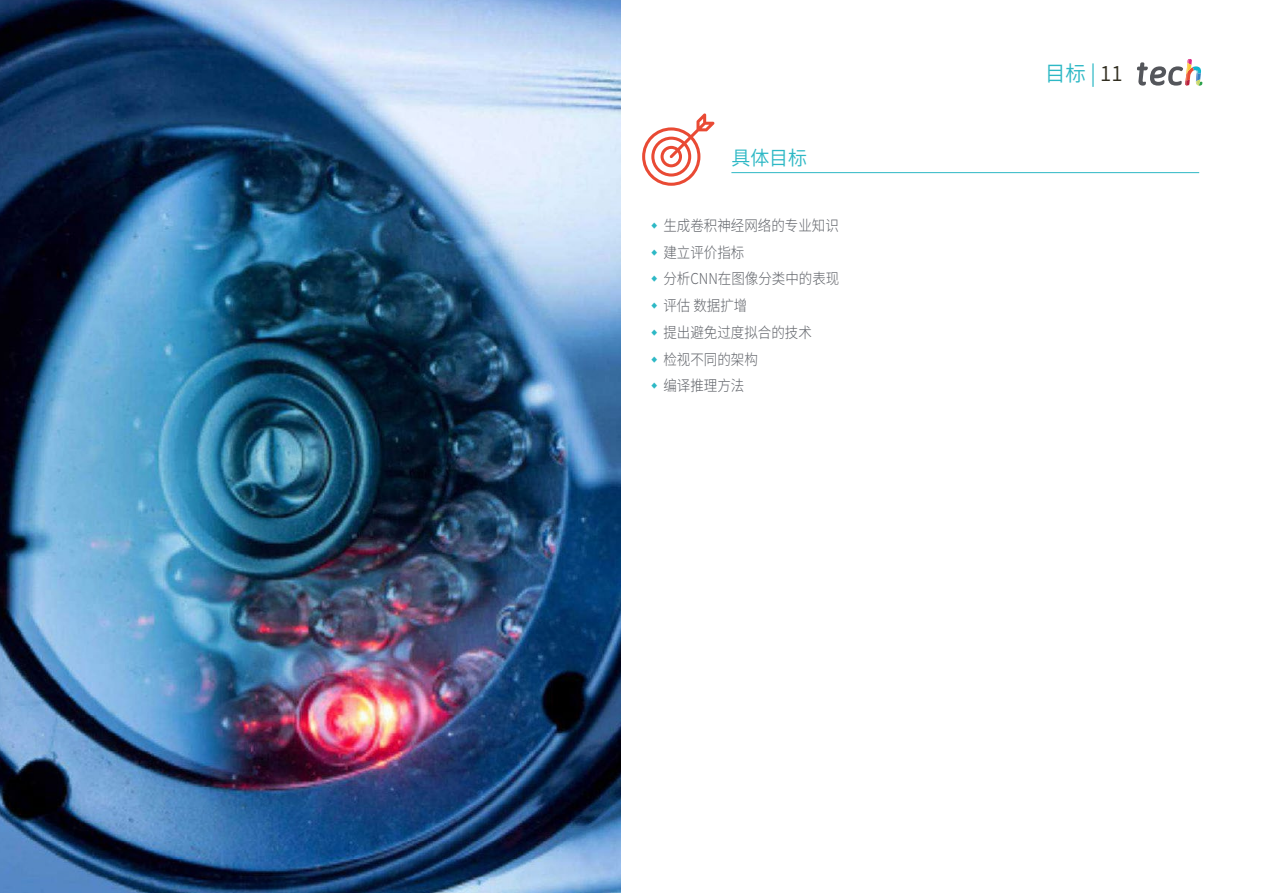
<style>
.page{position:relative;width:1263px;height:893px;background:#fff}
.page>*{position:absolute;margin:0;border:0;box-sizing:border-box;transform-origin:0 0}
.t1{font:21px "Source Han Sans CN";color:#2db8c5}
.t2{font:19.5px "Source Han Sans CN";color:#2db8c5}
.t3{font:300 15px/26.7px "Source Han Sans CN";color:#61646a;scale:.9 1}
.s1{color:#312e20}
</style>
<div class="page">
<img style="left:0;top:0;width:621px;height:893px">
<svg style="left:1137px;top:59px;width:65px;height:27px"></svg>
<hr style="left:731px;top:172px;width:468px;height:1px;background:#2db8c5">
<svg style="left:642px;top:113px;width:72px;height:73px"></svg>
<h2 class="t2" style="left:731px;top:147px;width:77px">具体目标</h2>
<p class="t3" style="left:663px;top:212px;width:197px">生成卷积神经网络的专业知识建立评价指标<br>分析CNN在图像分类中的表现评估 数据扩增<br>提出避免过度拟合的技术<br>检视不同的架构<br>编译推理方法</p>
<h1 class="t1" style="left:1045px;top:61px;width:79px">目标 | <span class="s1">11</span></h1>
</div>
